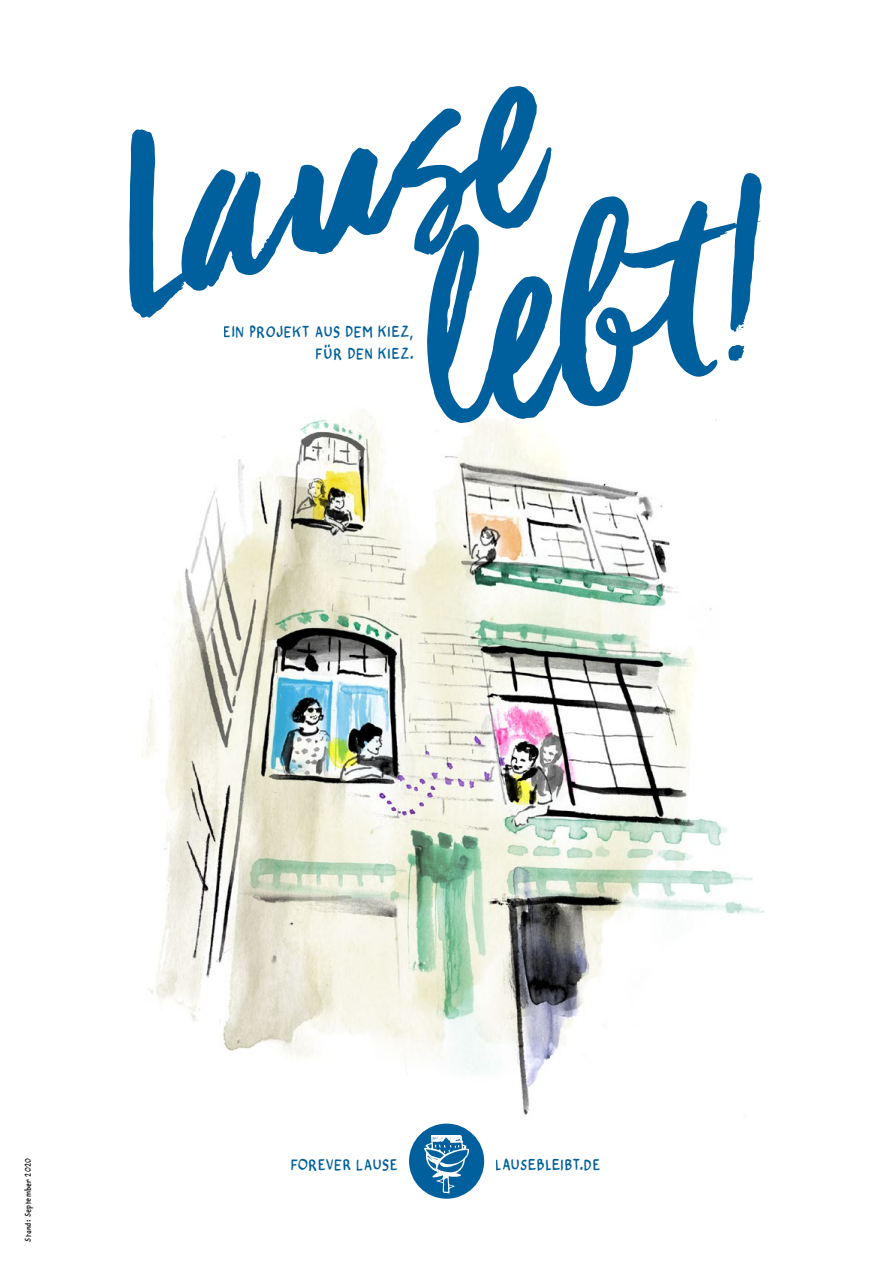
<style>
.page{position:relative;width:893px;height:1263px;background:#fff}
.page>*{position:absolute;margin:0;border:0;box-sizing:border-box;transform-origin:0 0}
.t1{font:273.6px "Viva Beautiful Pro";color:#00609d}
.t2{font:21px/22.5px "Bleistift 07 Regular";letter-spacing:.02em;color:#00609d;text-align:right}
.t3{font:12px "Bleistift 07 Regular";letter-spacing:.015em;color:#1c1c1b}
</style>
<div class="page">
<img style="left:141px;top:410px;width:624px;height:705px">
<svg style="left:409px;top:1123px;width:75px;height:76px"></svg>
<h1 class="t1" style="left:72px;top:53px;width:433px;rotate:-14deg">Lause</h1>
<h1 class="t1" style="left:385px;top:172px;width:339px;rotate:-14deg">lebt!</h1>
<p class="t2" style="left:224px;top:320px;width:191px">EIN PROJEKT AUS DEM KIEZ,<br>FÜR DEN KIEZ.</p>
<p class="t3" style="left:21px;top:1242px;width:85px;rotate:-90deg">Stand: September 2020</p>
<p class="t2" style="left:290px;top:1152px;width:109px">FOREVER LAUSE</p>
<p class="t2" style="left:496px;top:1152px;width:106px">LAUSEBLEIBT.DE</p>
</div>
